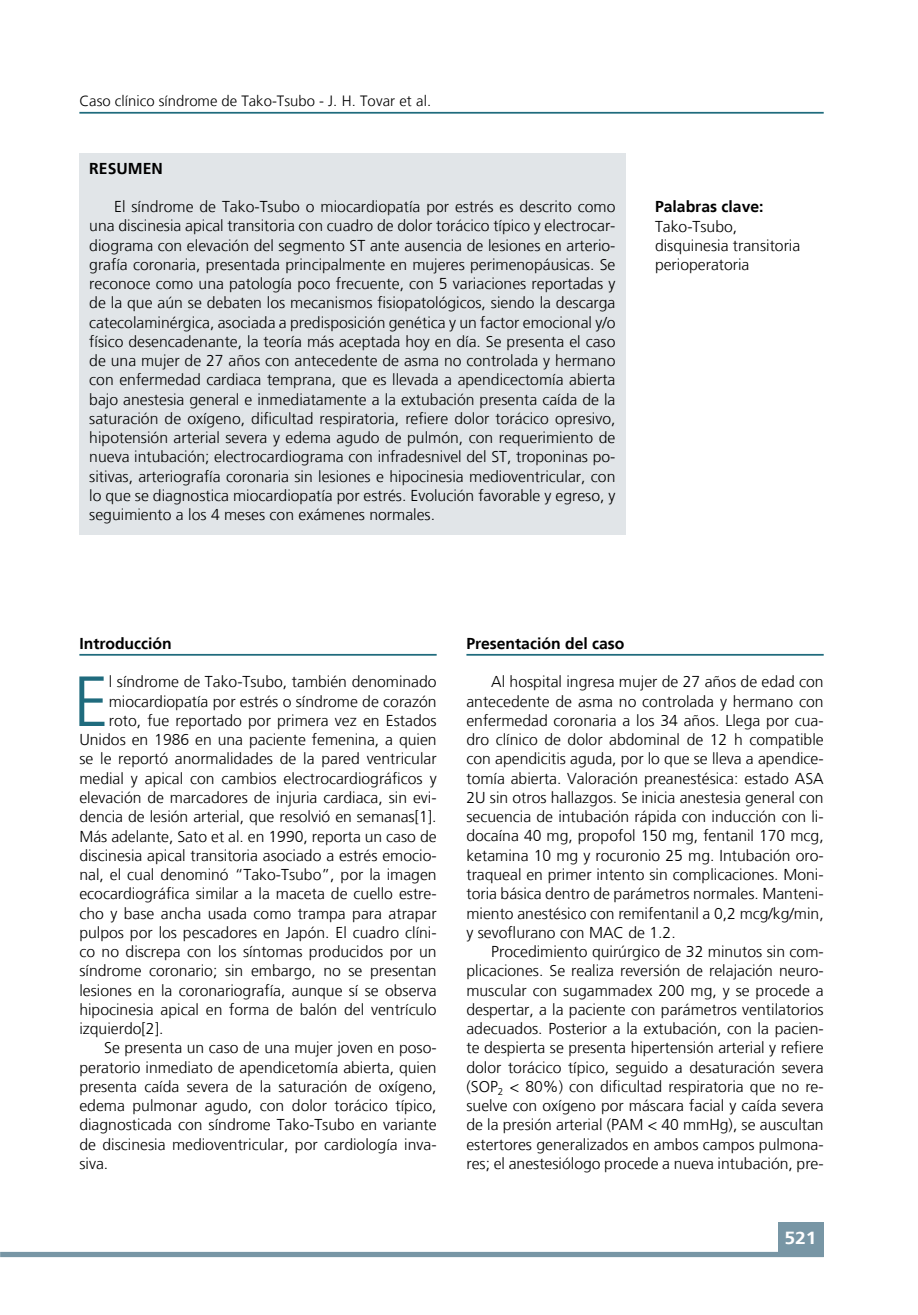
<style>
.page{position:relative;width:918px;height:1315px;background:#fff}
.page>*{position:absolute;margin:0;border:0;box-sizing:border-box;transform-origin:0 0}
.t1{font:300 70.88px "Frutiger LT";color:#1f6b7d}
.t2{font:700 17.5px "Frutiger LT";color:#fff;scale:1.1 1}
.t3{font:300 15.75px/19.2px "Frutiger LT";color:#000;text-align:justify}
.t4{font:700 15.75px "Frutiger LT";color:#000}
.t5{font:300 14.88px "Frutiger LT";color:#000}
</style>
<div class="page">
<hr style="left:79px;top:112px;width:744px;height:2px;background:#1f6b7d">
<div style="left:778px;top:1222px;width:45px;height:34px;background:#7896a5"></div>
<div style="left:0;top:1251px;width:823px;height:6px;background:#7896a5"></div>
<div style="left:79px;top:154px;width:546px;height:381px;background:#e1e5e8"></div>
<hr style="left:79px;top:654px;width:358px;height:1px;background:#1f6b7d">
<hr style="left:466px;top:654px;width:357px;height:1px;background:#1f6b7d">
<p class="t5" style="left:79px;top:92px;width:353px">Caso clínico síndrome de Tako-Tsubo - J. H. Tovar et al.</p>
<p class="t4" style="left:89px;top:159px;width:21px">Resumen</p>
<p class="t3" style="left:89px;top:197px;width:528px;text-indent:25px">El síndrome de Tako-Tsubo o miocardiopatía por estrés es descrito como una discinesia apical transitoria con cuadro de dolor torácico típico y electrocar&shy;diograma con elevación del segmento ST ante ausencia de lesiones en arterio&shy;grafía coronaria, presentada principalmente en mujeres perimenopáusicas. Se reconoce como una patología poco frecuente, con 5 variaciones reportadas y de la que aún se debaten los mecanismos fisiopatológicos, siendo la descarga catecolaminérgica, asociada a predisposición genética y un factor emocional y/o físico desencadenante, la teoría más aceptada hoy en día. Se presenta el caso de una mujer de 27 años con antecedente de asma no controlada y hermano con enfermedad cardiaca temprana, que es llevada a apendicectomía abierta bajo anestesia general e inmediatamente a la extubación presenta caída de la saturación de oxígeno, dificultad respiratoria, refiere dolor torácico opresivo, hipotensión arterial severa y edema agudo de pulmón, con requerimiento de nueva intubación; electrocardiograma con infradesnivel del ST, troponinas po&shy;sitivas, arteriografía coronaria sin lesiones e hipocinesia medioventricular, con lo que se diagnostica miocardiopatía por estrés. Evolución favorable y egreso, y seguimiento a los 4 meses con exámenes normales.</p>
<p class="t4" style="left:655px;top:198px;width:110px">Palabras clave:</p>
<p class="t3" style="left:655px;top:217px;width:147px;text-align:left">Tako-Tsubo, disquinesia transitoria perioperatoria</p>
<p class="t4" style="left:79px;top:634px;width:94px">Introducción</p>
<h1 class="t1" style="left:73px;top:661px;width:37px">E</h1>
<p class="t3" style="left:109px;top:672px;width:329px">l síndrome de Tako-Tsubo, también denominado</p>
<p class="t3" style="left:109px;top:692px;width:329px">miocardiopatía por estrés o síndrome de corazón</p>
<p class="t3" style="left:109px;top:711px;width:329px">roto, fue reportado por primera vez en Estados</p>
<p class="t3" style="left:79px;top:730px;width:359px">Unidos en 1986 en una paciente femenina, a quien</p>
<p class="t3" style="left:79px;top:749px;width:359px">se le reportó anormalidades de la pared ventricular</p>
<p class="t3" style="left:79px;top:769px;width:359px">medial y apical con cambios electrocardiográficos y</p>
<p class="t3" style="left:79px;top:788px;width:359px">elevación de marcadores de injuria cardiaca, sin evi-</p>
<p class="t3" style="left:79px;top:807px;width:359px">dencia de lesión arterial, que resolvió en semanas[1].</p>
<p class="t3" style="left:79px;top:826px;width:359px">Más adelante, Sato et al. en 1990, reporta un caso de</p>
<p class="t3" style="left:79px;top:846px;width:359px">discinesia apical transitoria asociado a estrés emocio-</p>
<p class="t3" style="left:79px;top:865px;width:359px">nal, el cual denominó “Tako-Tsubo”, por la imagen</p>
<p class="t3" style="left:79px;top:884px;width:359px">ecocardiográfica similar a la maceta de cuello estre-</p>
<p class="t3" style="left:79px;top:903px;width:359px">cho y base ancha usada como trampa para atrapar</p>
<p class="t3" style="left:79px;top:923px;width:359px">pulpos por los pescadores en Japón. El cuadro clíni-</p>
<p class="t3" style="left:79px;top:942px;width:359px">co no discrepa con los síntomas producidos por un</p>
<p class="t3" style="left:79px;top:961px;width:359px">síndrome coronario; sin embargo, no se presentan</p>
<p class="t3" style="left:79px;top:980px;width:359px">lesiones en la coronariografía, aunque sí se observa</p>
<p class="t3" style="left:79px;top:1000px;width:359px">hipocinesia apical en forma de balón del ventrículo</p>
<p class="t3" style="left:79px;top:1019px;width:86px">izquierdo[2].</p>
<p class="t3" style="left:104px;top:1038px;width:334px">Se presenta un caso de una mujer joven en poso-</p>
<p class="t3" style="left:79px;top:1057px;width:359px">peratorio inmediato de apendicetomía abierta, quien</p>
<p class="t3" style="left:79px;top:1077px;width:359px">presenta caída severa de la saturación de oxígeno,</p>
<p class="t3" style="left:79px;top:1096px;width:359px">edema pulmonar agudo, con dolor torácico típico,</p>
<p class="t3" style="left:79px;top:1115px;width:359px">diagnosticada con síndrome Tako-Tsubo en variante</p>
<p class="t3" style="left:79px;top:1134px;width:359px">de discinesia medioventricular, por cardiología inva-</p>
<p class="t3" style="left:79px;top:1154px;width:30px">siva.</p>
<p class="t4" style="left:466px;top:634px;width:160px">Presentación del caso</p>
<p class="t3" style="left:466px;top:672px;width:359px;text-indent:25px">Al hospital ingresa mujer de 27 años de edad con antecedente de asma no controlada y hermano con enfermedad coronaria a los 34 años. Llega por cua&shy;dro clínico de dolor abdominal de 12 h compatible con apendicitis aguda, por lo que se lleva a apendice&shy;tomía abierta. Valoración preanestésica: estado ASA 2U sin otros hallazgos. Se inicia anestesia general con secuencia de intubación rápida con inducción con li&shy;docaína 40 mg, propofol 150 mg, fentanil 170 mcg, ketamina 10 mg y rocuronio 25 mg. Intubación oro&shy;traqueal en primer intento sin complicaciones. Moni&shy;toria básica dentro de parámetros normales. Manteni&shy;miento anestésico con remifentanil a 0,2 mcg/kg/min, y sevoflurano con MAC de 1.2.</p>
<p class="t3" style="left:466px;top:942px;width:359px;text-indent:25px">Procedimiento quirúrgico de 32 minutos sin com&shy;plicaciones. Se realiza reversión de relajación neuro&shy;muscular con sugammadex 200 mg, y se procede a despertar, a la paciente con parámetros ventilatorios adecuados. Posterior a la extubación, con la pacien&shy;te despierta se presenta hipertensión arterial y refiere dolor torácico típico, seguido a desaturación severa (SOP<sub>2</sub> &lt; 80%) con dificultad respiratoria que no re&shy;suelve con oxígeno por máscara facial y caída severa de la presión arterial (PAM &lt; 40 mmHg), se auscultan estertores generalizados en ambos campos pulmona&shy;res; el anestesiólogo procede a nueva intubación, pre-</p>
<p class="t2" style="left:784px;top:1227px;width:31px">521</p>
</div>
